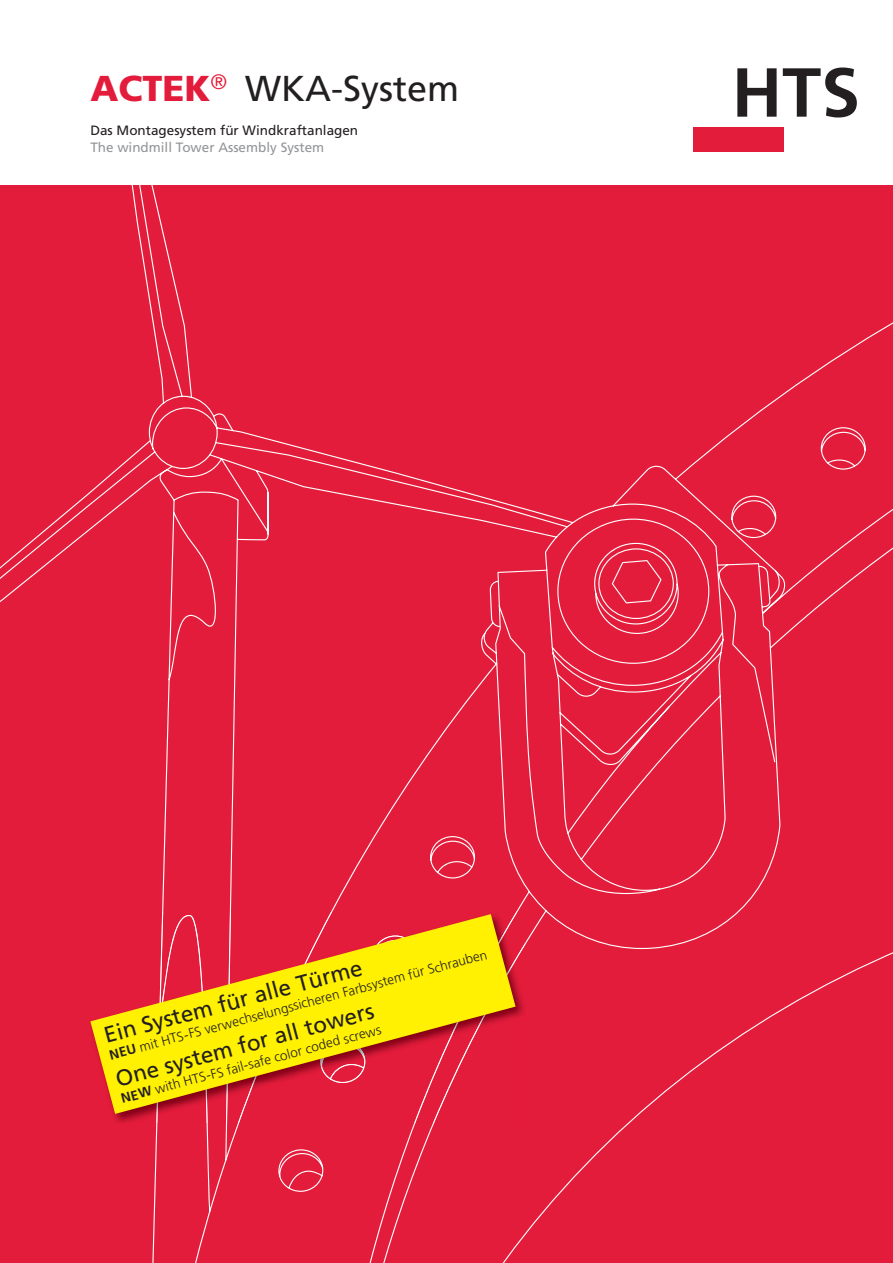
<style>
.page{position:relative;width:893px;height:1263px;background:#fff}
.page>*{position:absolute;margin:0;border:0;box-sizing:border-box;transform-origin:0 0}
.t1{font:36px "Frutiger";color:#231f20}
.t2{font:22.5px "Frutiger";color:#231f20}
.t3{font:300 13.5px "Frutiger";color:#231f20}
.t4{font:13.5px "Frutiger";color:#231f20}
.t5{font:13.5px "Frutiger";color:#939598}
.s1{font-weight:900;color:#e41c3b}
.s2{font-weight:700}
</style>
<div class="page">
<div style="left:0;top:186px;width:893px;height:1077px;background:#e41c3b"></div>
<svg style="left:737px;top:68px;width:40px;height:49px"></svg>
<svg style="left:783px;top:67px;width:74px;height:50px"></svg>
<div style="left:693px;top:127px;width:91px;height:25px;background:#e41c3b"></div>
<div style="left:156px;top:912px;width:369px;height:211px;background:#e41c3b"></div>
<svg style="left:90px;top:914px;width:426px;height:200px;background:#ed8121"></svg>
<h1 class="t1" style="left:90px;top:68px;width:370px"><span class="s1">ACTEK</span><sup>®</sup> WKA-System</h1>
<p class="t4" style="left:90px;top:122px;width:269px">Das Montagesystem für Windkraftanlagen</p>
<p class="t5" style="left:90px;top:139px;width:235px">The windmill Tower Assembly System</p>
<p class="t3" style="left:108px;top:1048px;width:392px;rotate:-15deg"><span class="s2">NEU</span> mit HTS-FS verwechselungssicheren Farbsystem für Schrauben</p>
<h2 class="t2" style="left:101px;top:1023px;width:268px;rotate:-15deg">Ein System für alle Türme</h2>
<h2 class="t2" style="left:113px;top:1066px;width:268px;rotate:-15deg">One system for all towers</h2>
<p class="t3" style="left:119px;top:1091px;width:270px;rotate:-15deg"><span class="s2">NEW</span> with HTS-FS fail-safe color coded screws</p>
</div>
